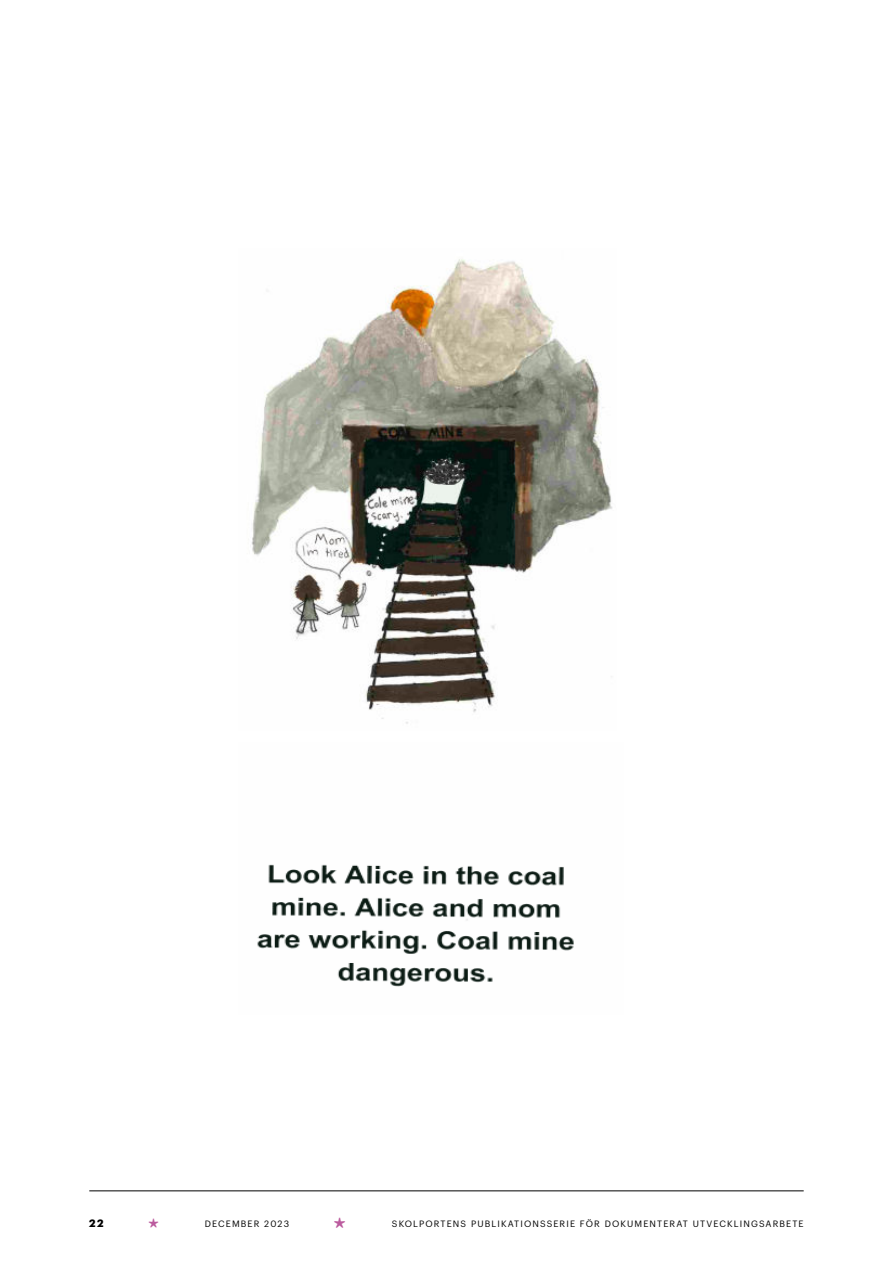
<style>
.page{position:relative;width:893px;height:1263px;background:#fff}
.page>*{position:absolute;margin:0;border:0;box-sizing:border-box;transform-origin:0 0}
.t1{font:700 24px "Bembo Std";color:#bb5b9e}
.t2{font:700 21px "Bembo Std";color:#bb5b9e}
.t3{font:700 10.5px "Graphik";color:#000}
.t4{font:9px "Graphik";letter-spacing:.125em;color:#000}
</style>
<div class="page">
<hr style="left:89px;top:1190px;width:715px;height:1px;background:#000">
<img style="left:251px;top:259px;width:362px;height:465px">
<img style="left:257px;top:864px;width:317px;height:123px">
<p class="t3" style="left:89px;top:1217px;width:16px">22</p>
<h2 class="t2" style="left:148px;top:1212px;width:12px">*</h2>
<p class="t4" style="left:205px;top:1219px;width:86px">DECEMBER 2023</p>
<h1 class="t1" style="left:333px;top:1210px;width:14px">*</h1>
<p class="t4" style="left:392px;top:1219px;width:413px">SKOLPORTENS PUBLIKATIONSSERIE FÖR DOKUMENTERAT UTVECKLINGSARBETE</p>
</div>
